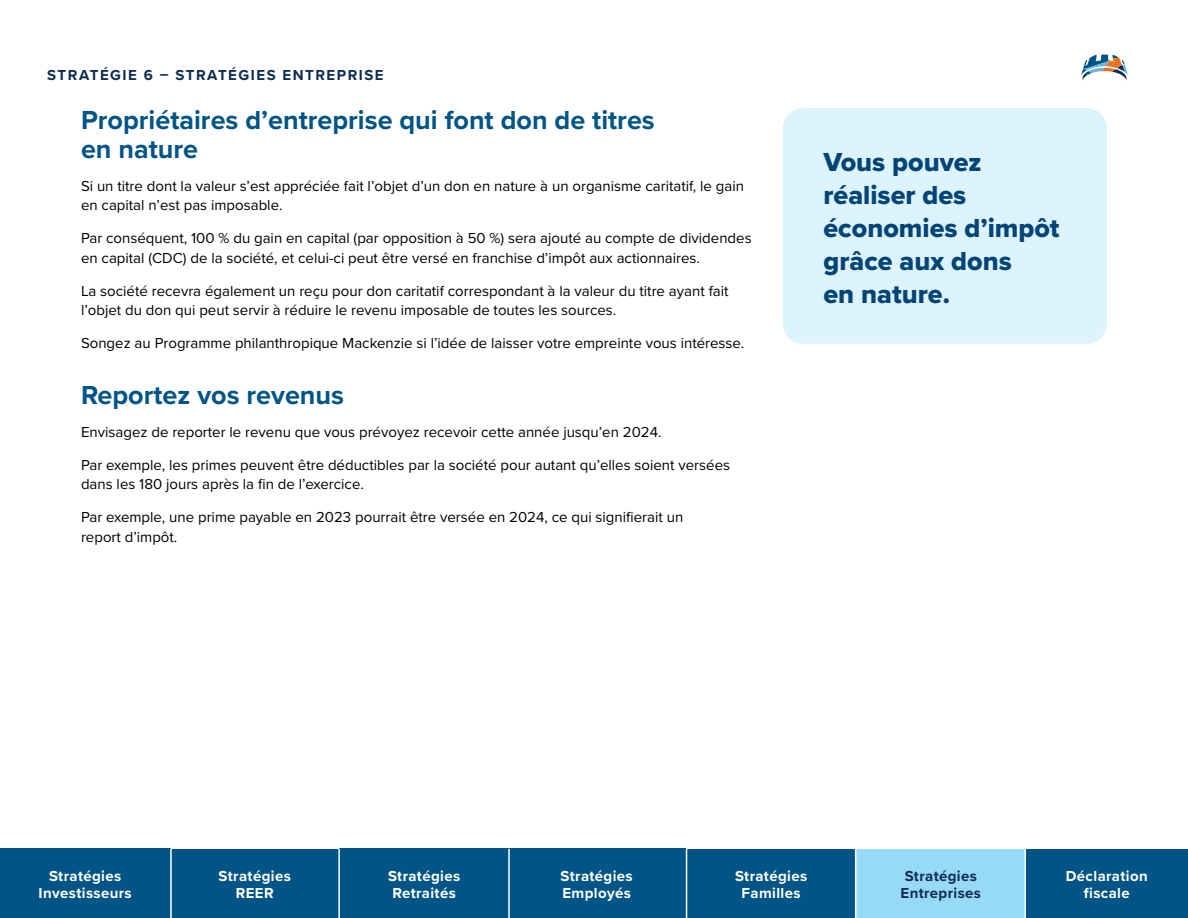
<style>
.page{position:relative;width:1188px;height:918px;background:#fff}
.page>*{position:absolute;margin:0;border:0;box-sizing:border-box;transform-origin:0 0}
.t1{font:700 27px/28.5px "Proxima Nova";color:#005486}
.quote{font:27px/33px "Proxima Nova Extrabld";color:#034477}
.body_copy{font:15px/19.5px "Proxima Nova";color:#000}
.t2{font:700 15px/16.5px "Proxima Nova";letter-spacing:.025em;color:#fff;text-align:center}
.t3{font:700 15px "Proxima Nova";letter-spacing:.095em;color:#0f2d52}
.t4{font:700 15px/16.5px "Proxima Nova";letter-spacing:.025em;color:#0f2d52}
</style>
<div class="page">
<div style="left:783px;top:108px;width:324px;height:236px;background:#ddf4ff;border-radius:20px"></div>
<div style="left:686px;top:849px;width:170px;height:69px;background:#005486"></div>
<div style="left:507px;top:849px;width:179px;height:69px;background:#005486"></div>
<div style="left:339px;top:849px;width:170px;height:69px;background:#005486"></div>
<div style="left:170px;top:849px;width:170px;height:69px;background:#005486"></div>
<div style="left:0;top:849px;width:170px;height:69px;background:#005486"></div>
<div style="left:856px;top:849px;width:170px;height:69px;background:#97daf8"></div>
<div style="left:1026px;top:849px;width:162px;height:69px;background:#005486"></div>
<hr style="left:170px;top:849px;width:2px;height:69px;background:#fff">
<hr style="left:338px;top:849px;width:2px;height:69px;background:#fff">
<hr style="left:508px;top:849px;width:2px;height:69px;background:#fff">
<hr style="left:686px;top:849px;width:1px;height:69px;background:#fff">
<hr style="left:855px;top:849px;width:1px;height:69px;background:#fff">
<hr style="left:1024px;top:849px;width:2px;height:69px;background:#fff">
<svg style="left:1081px;top:55px;width:47px;height:26px"></svg>
<p class="t3" style="left:47px;top:63px;width:338px">STRATÉGIE 6 – STRATÉGIES ENTREPRISE</p>
<h3 class="t1" style="left:81px;top:105px;width:575px">Propriétaires d’entreprise qui font don de titres en nature</h3>
<p class="body_copy" style="left:81px;top:175px;width:665px">Si un titre dont la valeur s’est appréciée fait l’objet d’un don en nature à un organisme caritatif, le gain en capital n’est pas imposable.</p>
<p class="body_copy" style="left:81px;top:228px;width:672px">Par conséquent, 100 % du gain en capital (par opposition à 50 %) sera ajouté au compte de dividendes en capital (CDC) de la société, et celui-ci peut être versé en franchise d’impôt aux actionnaires.</p>
<p class="body_copy" style="left:81px;top:280px;width:649px">La société recevra également un reçu pour don caritatif correspondant à la valeur du titre ayant fait l’objet du don qui peut servir à réduire le revenu imposable de toutes les sources.</p>
<p class="body_copy" style="left:81px;top:333px;width:665px">Songez au Programme philanthropique Mackenzie si l’idée de laisser votre empreinte vous intéresse.</p>
<h3 class="t1" style="left:81px;top:380px;width:265px">Reportez vos revenus</h3>
<p class="body_copy" style="left:81px;top:421px;width:582px">Envisagez de reporter le revenu que vous prévoyez recevoir cette année jusqu’en 2024.</p>
<p class="body_copy" style="left:81px;top:454px;width:651px">Par exemple, les primes peuvent être déductibles par la société pour autant qu’elles soient versées dans les 180 jours après la fin de l’exercice.</p>
<p class="body_copy" style="left:81px;top:507px;width:604px">Par exemple, une prime payable en 2023 pourrait être versée en 2024, ce qui signifierait un report d’impôt.</p>
<p class="quote" style="left:824px;top:145px;width:238px">Vous pouvez réaliser des économies d’impôt grâce aux dons<br>en nature.</p>
<p class="t2" style="left:39px;top:868px;width:95px">Stratégies<br>Investisseurs</p>
<p class="t4" style="left:901px;top:868px;width:82px">Stratégies<br>Entreprises</p>
<p class="t2" style="left:1066px;top:868px;width:83px">Déclaration fiscale</p>
<p class="t2" style="left:388px;top:868px;width:74px;text-align:left">Stratégies<br>Retraités</p>
<p class="t2" style="left:561px;top:868px;width:74px;text-align:left">Stratégies<br>Employés</p>
<p class="t2" style="left:219px;top:868px;width:74px">Stratégies<br>REER</p>
<p class="t2" style="left:735px;top:868px;width:74px">Stratégies<br>Familles</p>
</div>
